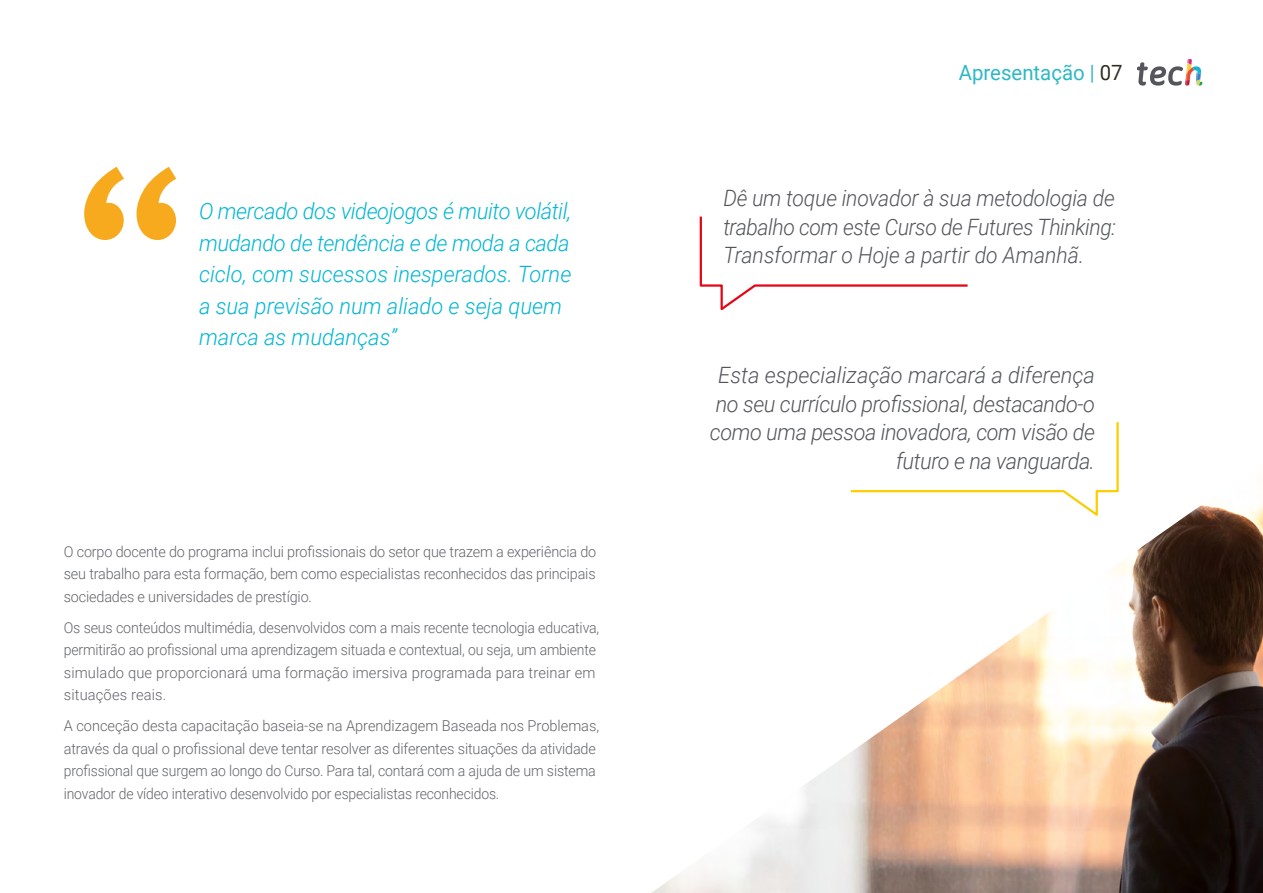
<style>
.page{position:relative;width:1263px;height:893px;background:#fff}
.page>*{position:absolute;margin:0;border:0;box-sizing:border-box;transform-origin:0 0}
.t1{font:italic 300 22.5px/31.5px "Roboto";color:#00b7d1}
.t2{font:italic 300 22.5px/28.5px "Roboto";letter-spacing:-.02em;color:#52555b;text-align:right}
.t3{font:italic 300 22.5px/28.5px "Roboto";letter-spacing:-.02em;color:#52555b;text-align:justify;scale:.94 1}
.t4{font:21px "Roboto";color:#2db8c5}
.t5{font:300 15px/22.5px "Roboto";letter-spacing:-.01em;color:#61646a}
.t6{font:300 15px/22.5px "Roboto";letter-spacing:-.01em;color:#61646a;scale:.95 1}
.t7{font:300 15px/22.5px "Roboto";letter-spacing:-.01em;color:#61646a;text-align:justify;scale:.96 1}
.s1{color:#312e20}
</style>
<div class="page">
<svg style="left:84px;top:167px;width:92px;height:73px"></svg>
<svg style="left:1137px;top:59px;width:65px;height:27px"></svg>
<img style="left:651px;top:503px;width:612px;height:390px">
<svg style="left:699px;top:216px;width:269px;height:95px"></svg>
<svg style="left:848px;top:422px;width:272px;height:97px"></svg>
<h1 class="t1" style="left:199px;top:195px;width:374px">O mercado dos videojogos é muito volátil, mudando de tendência e de moda a cada ciclo, com sucessos inesperados. Torne a sua previsão num aliado e seja quem marca as mudanças”</h1>
<p class="t7" style="left:64px;top:540px;width:556px">O corpo docente do programa inclui profissionais do setor que trazem a experiência do seu trabalho para esta formação, bem como especialistas reconhecidos das principais sociedades e universidades de prestígio.</p>
<p class="t6" style="left:64px;top:616px;width:565px">Os seus conteúdos multimédia, desenvolvidos com a mais recente tecnologia educativa, permitirão ao profissional uma aprendizagem situada e contextual, ou seja, um ambiente simulado que proporcionará uma formação imersiva programada para treinar em situações reais.</p>
<p class="t5" style="left:64px;top:714px;width:537px">A conceção desta capacitação baseia-se na Aprendizagem Baseada nos Problemas, através da qual o profissional deve tentar resolver as diferentes situações da atividade profissional que surgem ao longo do Curso. Para tal, contará com a ajuda de um sistema inovador de vídeo interativo desenvolvido por especialistas reconhecidos.</p>
<h2 class="t4" style="left:959px;top:57px;width:165px">Apresentação | <span class="s1">07</span></h2>
<h1 class="t3" style="left:723px;top:183px;width:419px">Dê um toque inovador à sua metodologia de trabalho com este Curso de Futures Thinking:<br>Transformar o Hoje a partir do Amanhã.</h1>
<h1 class="t2" style="left:710px;top:360px;width:387px">Esta especialização marcará a diferença no seu currículo profissional, destacando-o como uma pessoa inovadora, com visão de futuro e na vanguarda.</h1>
</div>
